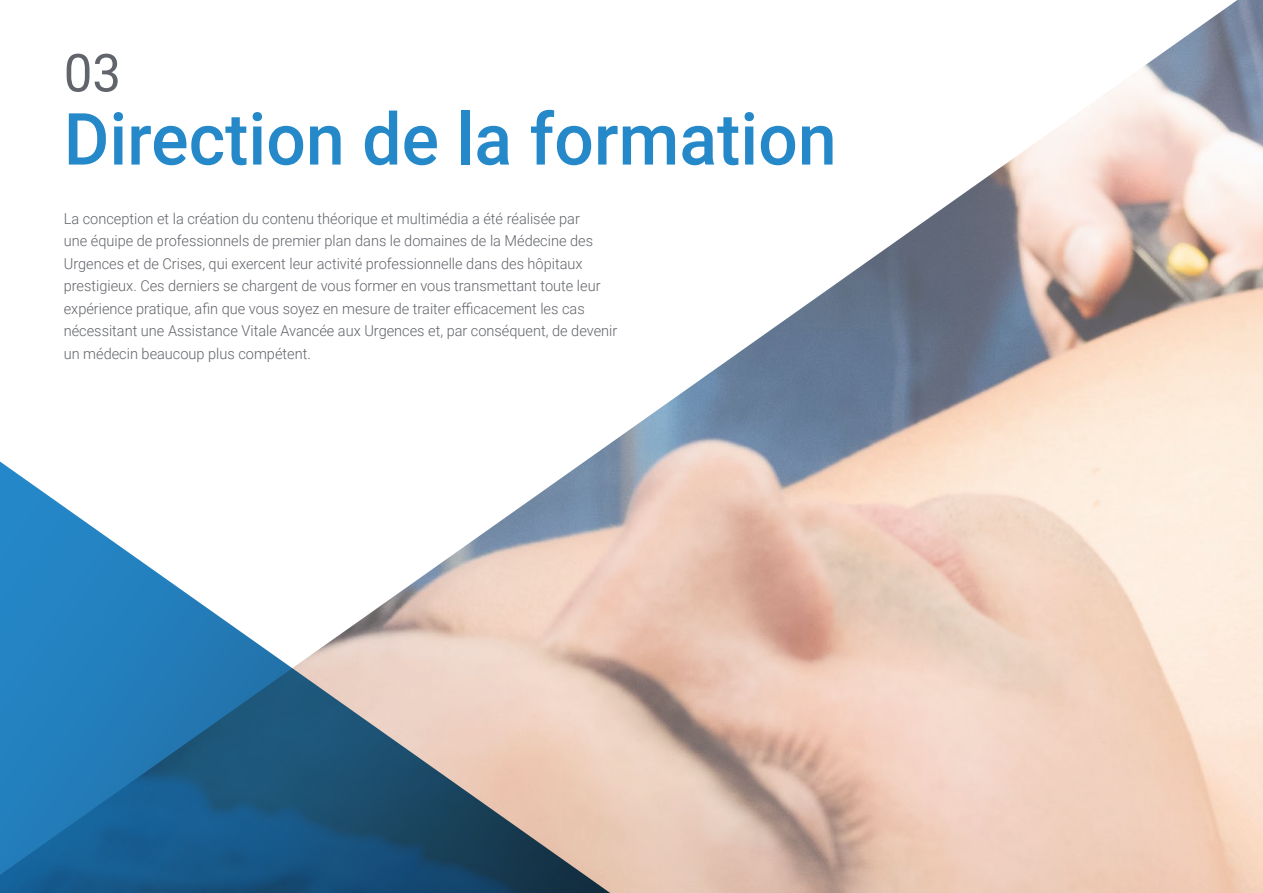
<style>
.page{position:relative;width:1263px;height:893px;background:#fff}
.page>*{position:absolute;margin:0;border:0;box-sizing:border-box;transform-origin:0 0}
.t1{font:500 72px "Roboto";color:#2488c9}
.t2{font:52.5px "Roboto";color:#61646a}
.t3{font:300 15px/22.5px "Roboto";color:#61646a}
</style>
<div class="page">
<img style="left:607px;top:0;width:656px;height:893px">
<svg style="left:0;top:446px;width:640px;height:447px"></svg>
<h2 class="t2" style="left:64px;top:36px;width:59px">03</h2>
<h1 class="t1" style="left:64px;top:89px;width:774px">Direction de la formation</h1>
<p class="t3" style="left:64px;top:207px;width:555px">La conception et la création du contenu théorique et multimédia a été réalisée par<br>une équipe de professionnels de premier plan dans le domaines de la Médecine des Urgences et de Crises, qui exercent leur activité professionnelle dans des hôpitaux prestigieux. Ces derniers se chargent de vous former en vous transmettant toute leur expérience pratique, afin que vous soyez en mesure de traiter efficacement les cas nécessitant une Assistance Vitale Avancée aux Urgences et, par conséquent, de devenir un médecin beaucoup plus compétent.</p>
</div>
